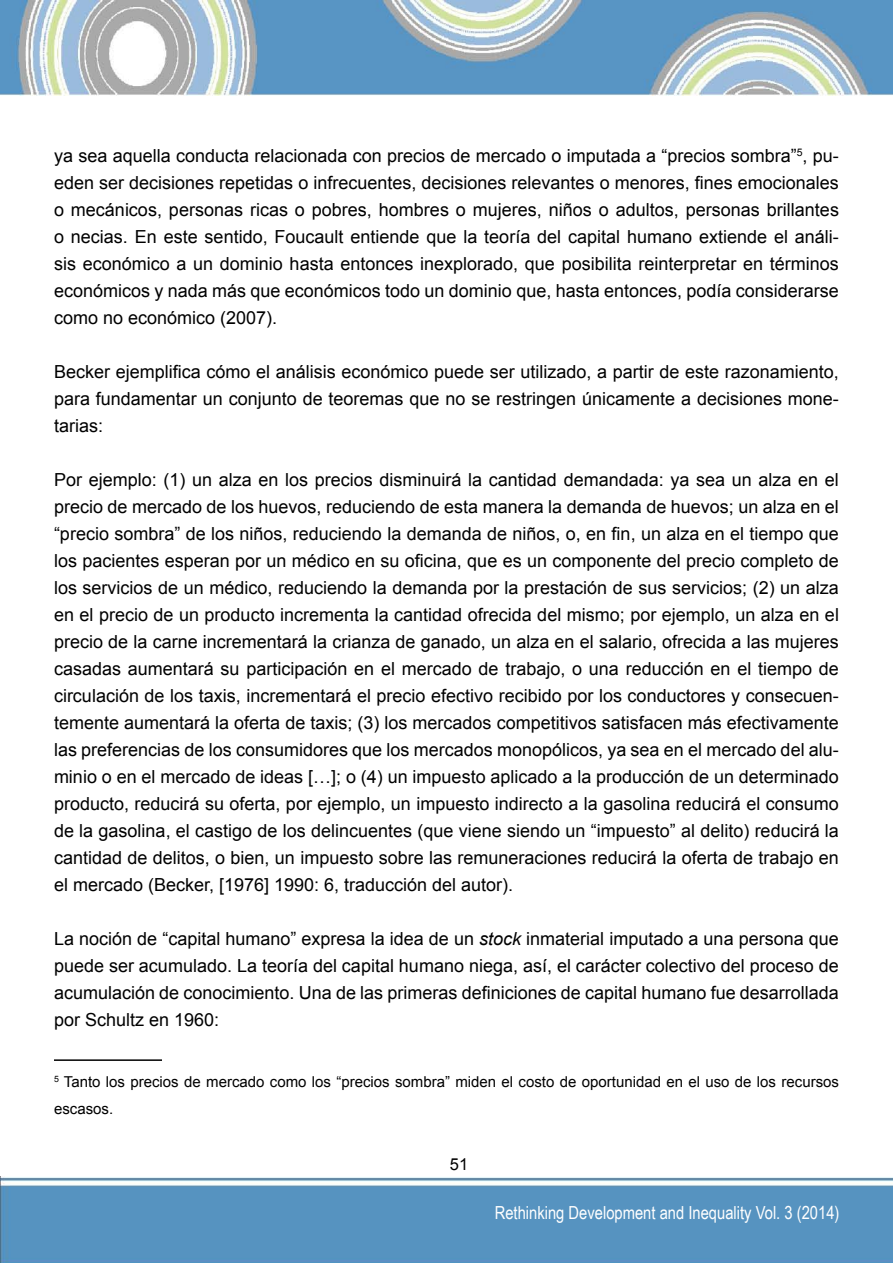
<style>
.page{position:relative;width:893px;height:1263px;background:#fff}
.page>*{position:absolute;margin:0;border:0;box-sizing:border-box;transform-origin:0 0}
.t1{font:18px/27px "Arial";color:#000;text-align:justify}
.t2{font:18px "Arial Narrow";color:#fff}
.t3{font:16.5px "Arial";color:#000}
.t4{font:15px/27px "Arial";color:#000}
.s1{font-style:italic}
</style>
<div class="page">
<img style="left:0;top:0;width:893px;height:96px">
<img style="left:0;top:1176px;width:893px;height:87px">
<hr style="left:54px;top:1059px;width:108px;height:2px;background:#000">
<p class="t1" style="left:54px;top:142px;width:786px">ya sea aquella conducta relacionada con precios de mercado o imputada a “precios sombra”<sup>5</sup>, pu&shy;eden ser decisiones repetidas o infrecuentes, decisiones relevantes o menores, fines emocionales o mecánicos, personas ricas o pobres, hombres o mujeres, niños o adultos, personas brillantes o necias. En este sentido, Foucault entiende que la teoría del capital humano extiende el análi&shy;sis económico a un dominio hasta entonces inexplorado, que posibilita reinterpretar en términos económicos y nada más que económicos todo un dominio que, hasta entonces, podía considerarse como no económico (2007).</p>
<p class="t1" style="left:54px;top:358px;width:786px">Becker ejemplifica cómo el análisis económico puede ser utilizado, a partir de este razonamiento, para fundamentar un conjunto de teoremas que no se restringen únicamente a decisiones mone&shy;tarias:</p>
<p class="t1" style="left:54px;top:466px;width:786px">Por ejemplo: (1) un alza en los precios disminuirá la cantidad demandada: ya sea un alza en el precio de mercado de los huevos, reduciendo de esta manera la demanda de huevos; un alza en el “precio sombra” de los niños, reduciendo la demanda de niños, o, en fin, un alza en el tiempo que los pacientes esperan por un médico en su oficina, que es un componente del precio completo de los servicios de un médico, reduciendo la demanda por la prestación de sus servicios; (2) un alza en el precio de un producto incrementa la cantidad ofrecida del mismo; por ejemplo, un alza en el precio de la carne incrementará la crianza de ganado, un alza en el salario, ofrecida a las mujeres casadas aumentará su participación en el mercado de trabajo, o una reducción en el tiempo de circulación de los taxis, incrementará el precio efectivo recibido por los conductores y consecuen&shy;temente aumentará la oferta de taxis; (3) los mercados competitivos satisfacen más efectivamente las preferencias de los consumidores que los mercados monopólicos, ya sea en el mercado del alu&shy;minio o en el mercado de ideas […]; o (4) un impuesto aplicado a la producción de un determinado producto, reducirá su oferta, por ejemplo, un impuesto indirecto a la gasolina reducirá el consumo de la gasolina, el castigo de los delincuentes (que viene siendo un “impuesto” al delito) reducirá la cantidad de delitos, o bien, un impuesto sobre las remuneraciones reducirá la oferta de trabajo en el mercado (Becker, [1976] 1990: 6, traducción del autor).</p>
<p class="t1" style="left:54px;top:925px;width:786px">La noción de “capital humano” expresa la idea de un <span class="s1">stock</span> inmaterial imputado a una persona que puede ser acumulado. La teoría del capital humano niega, así, el carácter colectivo del proceso de acumulación de conocimiento. Una de las primeras definiciones de capital humano fue desarrollada por Schultz en 1960:</p>
<p class="t4" style="left:54px;top:1068px;width:786px"><sup>5</sup> Tanto los precios de mercado como los “precios sombra” miden el costo de oportunidad en el uso de los recursos escasos.</p>
<p class="t3" style="left:450px;top:1154px;width:20px">51</p>
<p class="t2" style="left:495px;top:1199px;width:346px">Rethinking Development and Inequality Vol. 3 (2014)</p>
</div>
